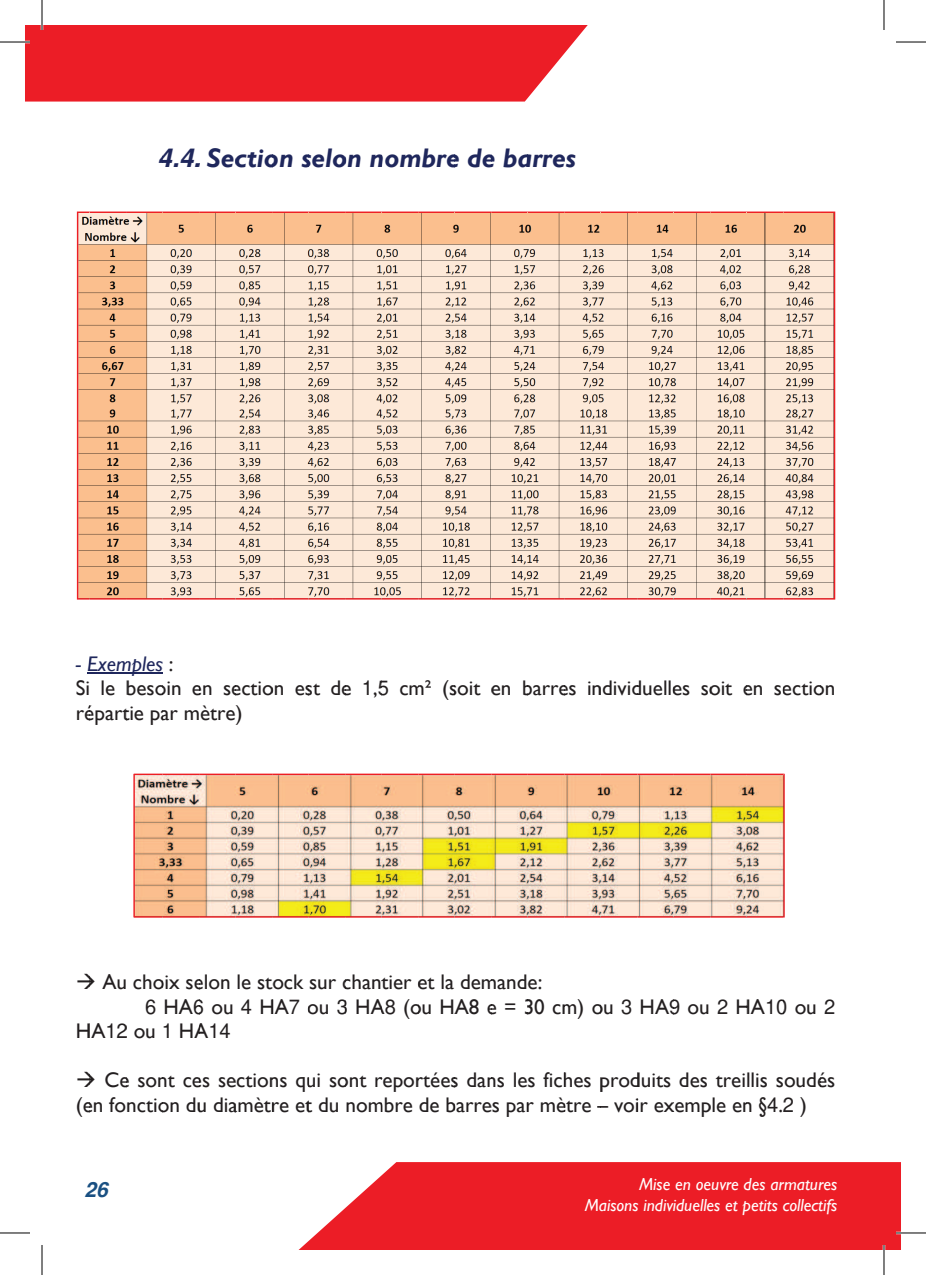
<style>
.page{position:relative;width:926px;height:1275px;background:#fff}
.page>*{position:absolute;margin:0;border:0;box-sizing:border-box;transform-origin:0 0}
.t1{font:italic 700 26.8px "Gill Sans";color:#1f275c}
.t2{font:21.2px/24.6px "Gill Sans";color:#231f20}
.t3{font:italic 21.2px "Gill Sans";color:#1f275c}
.t4{font:italic 700 21px "Helvetica";color:#1a5082}
.t5{font:italic 17.4px/20.8px "Gill Sans";color:#fff;text-align:right}
.t6{font:italic 17.2px "Gill Sans";color:#fff}
.s1{font-family:"Helvetica";font-size:26px}
.s2{font-style:normal;color:#231f20}
.s3{font-family:"Helvetica";font-size:20.2px}
</style>
<div class="page">
<svg style="left:299px;top:1162px;width:602px;height:88px;background:#ed2f37"></svg>
<svg style="left:25px;top:25px;width:563px;height:77px;background:#ed2a33"></svg>
<img style="left:90px;top:213px;width:365px;height:385px">
<svg style="left:77px;top:211px;width:13px;height:388px;background:#f2ab84"></svg>
<hr style="left:90px;top:672px;width:36px;height:1px;background:#1f275c">
<hr style="left:90px;top:211px;width:36px;height:2px;background:#ee1e23">
<hr style="left:90px;top:598px;width:36px;height:1px;background:#ee1e23">
<hr style="left:126px;top:672px;width:37px;height:1px;background:#1f275c">
<hr style="left:126px;top:211px;width:37px;height:2px;background:#ee1e23">
<hr style="left:126px;top:598px;width:37px;height:1px;background:#ee1e23">
<img style="left:163px;top:775px;width:547px;height:141px">
<svg style="left:133px;top:773px;width:30px;height:144px;background:#eab08c"></svg>
<hr style="left:163px;top:211px;width:36px;height:2px;background:#ee1e23">
<hr style="left:163px;top:598px;width:36px;height:1px;background:#ee1e23">
<hr style="left:163px;top:773px;width:36px;height:2px;background:#ee1e23">
<hr style="left:163px;top:916px;width:36px;height:1px;background:#ee1e23">
<hr style="left:199px;top:211px;width:37px;height:2px;background:#ee1e23">
<hr style="left:199px;top:598px;width:37px;height:1px;background:#ee1e23">
<hr style="left:199px;top:773px;width:37px;height:2px;background:#ee1e23">
<hr style="left:199px;top:916px;width:37px;height:1px;background:#ee1e23">
<hr style="left:236px;top:211px;width:36px;height:2px;background:#ee1e23">
<hr style="left:236px;top:598px;width:36px;height:1px;background:#ee1e23">
<hr style="left:236px;top:773px;width:36px;height:2px;background:#ee1e23">
<hr style="left:236px;top:916px;width:36px;height:1px;background:#ee1e23">
<hr style="left:272px;top:211px;width:37px;height:2px;background:#ee1e23">
<hr style="left:272px;top:598px;width:37px;height:1px;background:#ee1e23">
<hr style="left:272px;top:773px;width:37px;height:2px;background:#ee1e23">
<hr style="left:272px;top:916px;width:37px;height:1px;background:#ee1e23">
<hr style="left:309px;top:211px;width:36px;height:2px;background:#ee1e23">
<hr style="left:309px;top:598px;width:36px;height:1px;background:#ee1e23">
<hr style="left:309px;top:773px;width:36px;height:2px;background:#ee1e23">
<hr style="left:309px;top:916px;width:36px;height:1px;background:#ee1e23">
<hr style="left:345px;top:211px;width:37px;height:2px;background:#ee1e23">
<hr style="left:345px;top:598px;width:37px;height:1px;background:#ee1e23">
<hr style="left:345px;top:773px;width:37px;height:2px;background:#ee1e23">
<hr style="left:345px;top:916px;width:37px;height:1px;background:#ee1e23">
<hr style="left:382px;top:211px;width:36px;height:2px;background:#ee1e23">
<hr style="left:382px;top:598px;width:36px;height:1px;background:#ee1e23">
<hr style="left:382px;top:773px;width:36px;height:2px;background:#ee1e23">
<hr style="left:382px;top:916px;width:36px;height:1px;background:#ee1e23">
<hr style="left:418px;top:211px;width:37px;height:2px;background:#ee1e23">
<hr style="left:418px;top:598px;width:37px;height:1px;background:#ee1e23">
<hr style="left:418px;top:773px;width:37px;height:2px;background:#ee1e23">
<hr style="left:418px;top:916px;width:37px;height:1px;background:#ee1e23">
<img style="left:455px;top:213px;width:365px;height:385px">
<hr style="left:455px;top:211px;width:36px;height:2px;background:#ee1e23">
<hr style="left:455px;top:598px;width:36px;height:1px;background:#ee1e23">
<hr style="left:455px;top:773px;width:36px;height:2px;background:#ee1e23">
<hr style="left:455px;top:916px;width:36px;height:1px;background:#ee1e23">
<hr style="left:491px;top:211px;width:37px;height:2px;background:#ee1e23">
<hr style="left:491px;top:598px;width:37px;height:1px;background:#ee1e23">
<hr style="left:491px;top:773px;width:37px;height:2px;background:#ee1e23">
<hr style="left:491px;top:916px;width:37px;height:1px;background:#ee1e23">
<hr style="left:528px;top:211px;width:36px;height:2px;background:#ee1e23">
<hr style="left:528px;top:598px;width:36px;height:1px;background:#ee1e23">
<hr style="left:528px;top:773px;width:36px;height:2px;background:#ee1e23">
<hr style="left:528px;top:916px;width:36px;height:1px;background:#ee1e23">
<hr style="left:564px;top:211px;width:37px;height:2px;background:#ee1e23">
<hr style="left:564px;top:598px;width:37px;height:1px;background:#ee1e23">
<hr style="left:564px;top:773px;width:37px;height:2px;background:#ee1e23">
<hr style="left:564px;top:916px;width:37px;height:1px;background:#ee1e23">
<hr style="left:601px;top:211px;width:36px;height:2px;background:#ee1e23">
<hr style="left:601px;top:598px;width:36px;height:1px;background:#ee1e23">
<hr style="left:601px;top:773px;width:36px;height:2px;background:#ee1e23">
<hr style="left:601px;top:916px;width:36px;height:1px;background:#ee1e23">
<hr style="left:637px;top:211px;width:37px;height:2px;background:#ee1e23">
<hr style="left:637px;top:598px;width:37px;height:1px;background:#ee1e23">
<hr style="left:637px;top:773px;width:37px;height:2px;background:#ee1e23">
<hr style="left:637px;top:916px;width:37px;height:1px;background:#ee1e23">
<hr style="left:674px;top:211px;width:36px;height:2px;background:#ee1e23">
<hr style="left:674px;top:598px;width:36px;height:1px;background:#ee1e23">
<hr style="left:674px;top:773px;width:36px;height:2px;background:#ee1e23">
<hr style="left:674px;top:916px;width:36px;height:1px;background:#ee1e23">
<hr style="left:710px;top:211px;width:37px;height:2px;background:#ee1e23">
<hr style="left:710px;top:598px;width:37px;height:1px;background:#ee1e23">
<img style="left:710px;top:775px;width:37px;height:141px">
<hr style="left:710px;top:773px;width:37px;height:2px;background:#ee1e23">
<hr style="left:710px;top:916px;width:37px;height:1px;background:#ee1e23">
<hr style="left:747px;top:211px;width:36px;height:2px;background:#ee1e23">
<hr style="left:747px;top:598px;width:36px;height:1px;background:#ee1e23">
<hr style="left:783px;top:211px;width:37px;height:2px;background:#ee1e23">
<hr style="left:783px;top:598px;width:37px;height:1px;background:#ee1e23">
<img style="left:747px;top:773px;width:38px;height:144px">
<svg style="left:820px;top:211px;width:15px;height:388px;background:#f1ccbb"></svg>
<hr style="left:0;top:41px;width:30px;height:2px;background:#fff">
<hr style="left:896px;top:1231px;width:30px;height:3px;background:#fff">
<hr style="left:41px;top:0;width:2px;height:30px;background:#fff">
<hr style="left:883px;top:1245px;width:2px;height:30px;background:#fff">
<hr style="left:0;top:42px;width:30px;height:1px;background:#000">
<hr style="left:896px;top:42px;width:30px;height:1px;background:#000">
<hr style="left:0;top:1232px;width:30px;height:1px;background:#000">
<hr style="left:896px;top:1232px;width:30px;height:1px;background:#000">
<hr style="left:42px;top:0;width:1px;height:30px;background:#000">
<hr style="left:42px;top:1245px;width:1px;height:30px;background:#000">
<hr style="left:884px;top:0;width:1px;height:30px;background:#000">
<hr style="left:884px;top:1245px;width:1px;height:30px;background:#000">
<p class="t1" style="left:158px;top:142px;width:420px"><span class="s1">4.4.</span> Section selon nombre de barres</p>
<p class="t3" style="left:76px;top:651px;width:99px">- Exemples <span class="s2">:</span></p>
<p class="t2" style="left:76px;top:676px;width:107px">Si le besoin</p>
<p class="t2" style="left:192px;top:676px;width:130px">en section est</p>
<p class="t2" style="left:76px;top:700px;width:168px">répartie par mètre)</p>
<p class="t2" style="left:331px;top:676px;width:60px">de <span class="s3">1</span>,<span class="s3">5</span></p>
<p class="t2" style="left:399px;top:676px;width:34px">cm²</p>
<p class="t2" style="left:442px;top:676px;width:394px">(soit en barres individuelles soit en section</p>
<p class="t2" style="left:76px;top:970px;width:468px">→ Au choix selon le stock sur chantier et la demande:</p>
<p class="t2" style="left:76px;top:1019px;width:156px">HA<span class="s3">12</span> ou <span class="s3">1</span> HA<span class="s3">14</span></p>
<p class="t2" style="left:76px;top:1068px;width:761px">→ Ce sont ces sections qui sont reportées dans les fiches produits des treillis soudés</p>
<p class="t2" style="left:145px;top:994px;width:692px"><span class="s3">6</span> HA<span class="s3">6</span> ou <span class="s3">4</span> HA<span class="s3">7</span> ou <span class="s3">3</span> HA<span class="s3">8</span> (ou HA8 e = 30 cm) ou <span class="s3">3</span> HA<span class="s3">9</span> ou <span class="s3">2</span> HA<span class="s3">10</span> ou <span class="s3">2</span></p>
<p class="t2" style="left:76px;top:1068px;width:732px;text-indent:700px">s (en fonction du diamètre et du nombre de barres par mètre – voir exemple en §<span class="s3">4</span>.<span class="s3">2</span> )</p>
<p class="t2" style="left:776px;top:1068px;width:10px">s</p>
<p class="t2" style="left:776px;top:1068px;width:10px">s</p>
<p class="t2" style="left:776px;top:1068px;width:10px">s</p>
<p class="t2" style="left:776px;top:1068px;width:10px">s</p>
<p class="t2" style="left:776px;top:1068px;width:10px">s</p>
<p class="t2" style="left:776px;top:1068px;width:10px">s</p>
<p class="t2" style="left:776px;top:1068px;width:10px">s</p>
<p class="t2" style="left:776px;top:1068px;width:10px">s</p>
<p class="t4" style="left:85px;top:1176px;width:25px">26</p>
<p class="t5" style="left:585px;top:1173px;width:254px">Mise en oeuvre des armatures<br>Maisons individuelles et petits collectifs</p>
<p class="t6" style="left:641px;top:1187px;width:25px">Ms</p>
<p class="t6" style="left:641px;top:1187px;width:196px">Mise en œuvre des armatures</p>
<p class="t6" style="left:824px;top:1207px;width:12px">fs</p>
</div>
